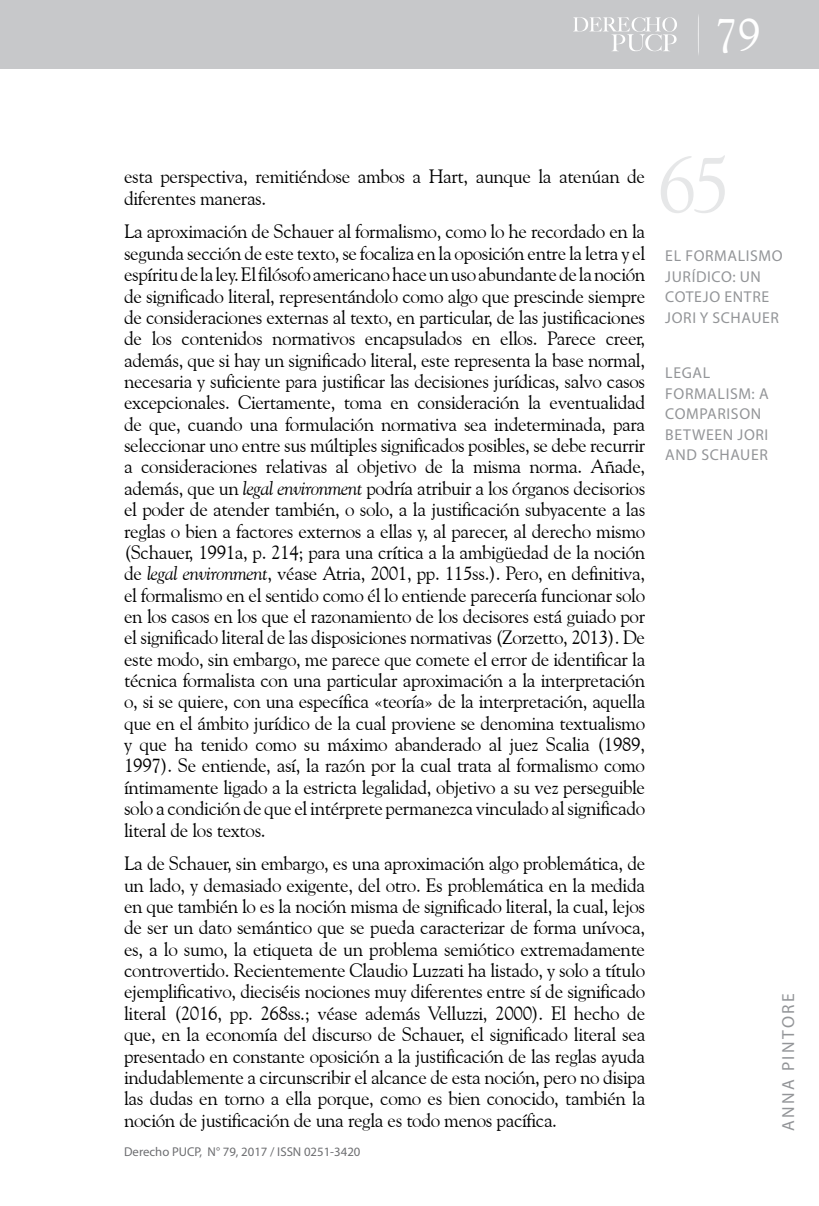
<style>
.page{position:relative;width:819px;height:1206px;background:#fff}
.page>*{position:absolute;margin:0;border:0;box-sizing:border-box;transform-origin:0 0}
.t1{font:78.75px "Goudy Old Style BT";color:#e6e7e8}
.t2{font:46.38px "Goudy Old Style BT";color:#fff}
.t3{font:19.25px/21.3px "Goudy Old Style BT";letter-spacing:-.02em;color:#000;text-align:justify}
.t4{font:17.5px "Myriad Pro";letter-spacing:.14em;color:#939598}
.t5{font:15.75px/20.7px "Myriad Pro";letter-spacing:.04em;color:#939598}
.t6{font:12.78px "Myriad Pro";color:#6d6e71}
.s1{font-style:italic}
</style>
<div class="page">
<div style="left:0;top:0;width:819px;height:69px;background:#c7c8ca"></div>
<svg style="left:573px;top:17px;width:104px;height:34px"></svg>
<h2 class="t2" style="left:714px;top:6px;width:47px">79</h2>
<p class="t3" style="left:124px;top:166px;width:522px">esta perspectiva, remitiéndose ambos a Hart, aunque la atenúan de diferentes maneras.</p>
<p class="t3" style="left:124px;top:221px;width:522px">La aproximación de Schauer al formalismo, como lo he recordado en la segunda sección de este texto, se focaliza en la oposición entre la letra y el espíritu de la ley. El filósofo americano hace un uso abundante de la noción de significado literal, representándolo como algo que prescinde siempre de consideraciones externas al texto, en particular, de las justificaciones de los contenidos normativos encapsulados en ellos. Parece creer, además, que si hay un significado literal, este representa la base normal, necesaria y suficiente para justificar las decisiones jurídicas, salvo casos excepcionales. Ciertamente, toma en consideración la eventualidad de que, cuando una formulación normativa sea indeterminada, para seleccionar uno entre sus múltiples significados posibles, se debe recurrir a consideraciones relativas al objetivo de la misma norma. Añade, además, que un <span class="s1">legal environment</span> podría atribuir a los órganos decisorios el poder de atender también, o solo, a la justificación subyacente a las reglas o bien a factores externos a ellas y, al parecer, al derecho mismo (Schauer, 1991a, p. 214; para una crítica a la ambigüedad de la noción de <span class="s1">legal environment</span>, véase Atria, 2001, pp. 115ss.). Pero, en definitiva, el formalismo en el sentido como él lo entiende parecería funcionar solo en los casos en los que el razonamiento de los decisores está guiado por el significado literal de las disposiciones normativas (Zorzetto, 2013). De este modo, sin embargo, me parece que comete el error de identificar la técnica formalista con una particular aproximación a la interpretación o, si se quiere, con una específica «teoría» de la interpretación, aquella que en el ámbito jurídico de la cual proviene se denomina textualismo y que ha tenido como su máximo abanderado al juez Scalia (1989, 1997). Se entiende, así, la razón por la cual trata al formalismo como íntimamente ligado a la estricta legalidad, objetivo a su vez perseguible solo a condición de que el intérprete permanezca vinculado al significado literal de los textos.</p>
<p class="t3" style="left:124px;top:852px;width:522px">La de Schauer, sin embargo, es una aproximación algo problemática, de un lado, y demasiado exigente, del otro. Es problemática en la medida en que también lo es la noción misma de significado literal, la cual, lejos de ser un dato semántico que se pueda caracterizar de forma unívoca, es, a lo sumo, la etiqueta de un problema semiótico extremadamente controvertido. Recientemente Claudio Luzzati ha listado, y solo a título ejemplificativo, dieciséis nociones muy diferentes entre sí de significado literal (2016, pp. 268ss.; véase además Velluzzi, 2000). El hecho de que, en la economía del discurso de Schauer, el significado literal sea presentado en constante oposición a la justificación de las reglas ayuda indudablemente a circunscribir el alcance de esta noción, pero no disipa las dudas en torno a ella porque, como es bien conocido, también la noción de justificación de una regla es todo menos pacífica.</p>
<p class="t6" style="left:124px;top:1144px;width:238px">Derecho PUCP, N° 79, 2017 / ISSN 0251-3420</p>
<h1 class="t1" style="left:657px;top:136px;width:75px">65</h1>
<p class="t5" style="left:665px;top:245px;width:119px">EL FORMALISMO<br>JURÍDICO: UN<br>COTEJO ENTRE<br>JORI Y SCHAUER</p>
<p class="t5" style="left:665px;top:362px;width:105px">LEGAL<br>FORMALISM: A<br>COMPARISON<br>BETWEEN JORI<br>AND SCHAUER</p>
<p class="t4" style="left:777px;top:1131px;width:140px;rotate:-90deg">ANNA PINTORE</p>
</div>
